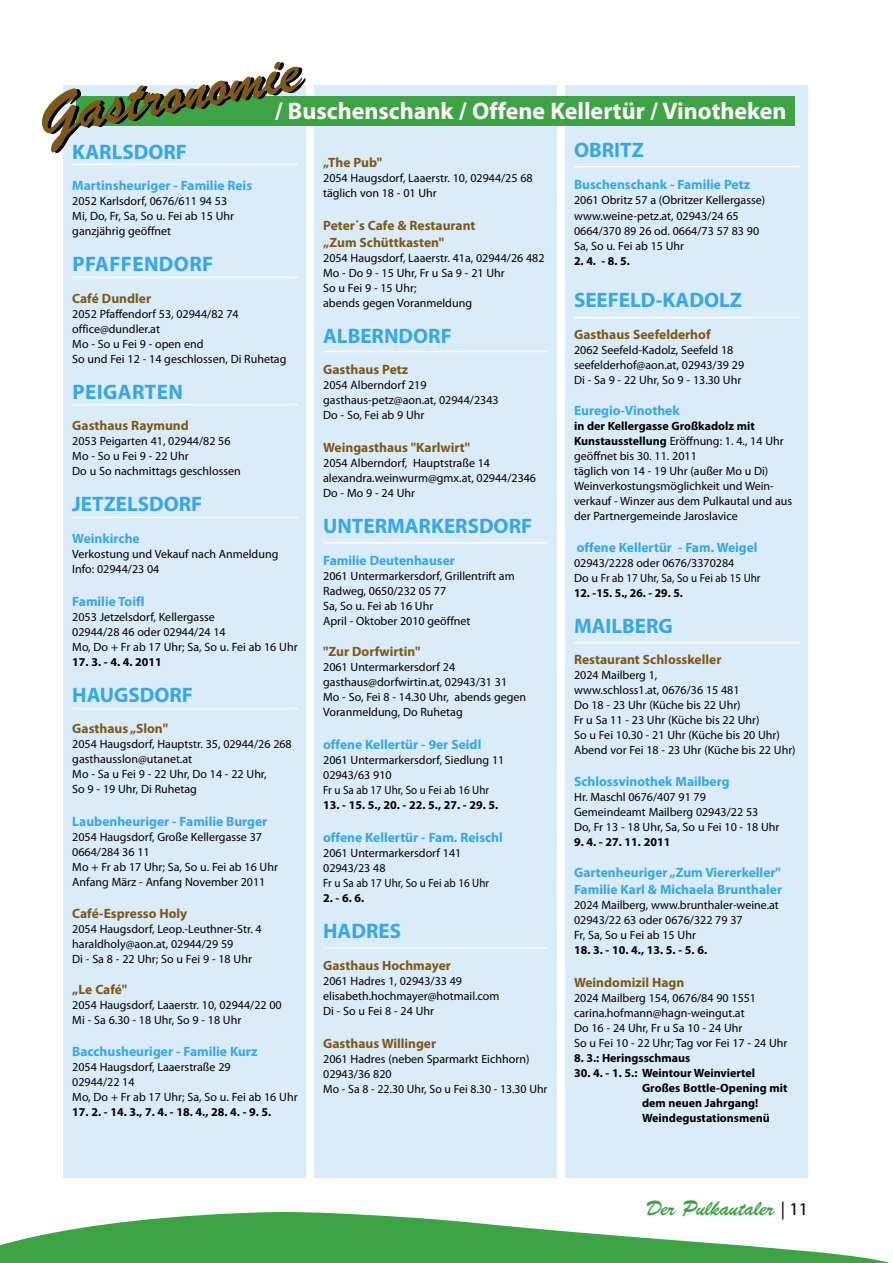
<style>
.page{position:relative;width:893px;height:1263px;background:#fff}
.page>*{position:absolute;margin:0;border:0;box-sizing:border-box;transform-origin:0 0}
.t1{font:60px "Brush Script BT";color:#000}
.t2{font:700 24px "Myriad Pro";color:#fff}
.t3{font:700 21px "Myriad Pro";color:#36a7e9}
.t4{font:21px "Brush Script BT";color:#3da345}
.t5{font:700 13.5px/16.5px "Myriad Pro";color:#36a7e9}
.t6{font:700 13.5px/16.5px "Myriad Pro";color:#7e5915}
.t7{font:12px/15px "Myriad Pro";color:#000}
.t8{font:700 12px/15px "Myriad Pro";color:#000}
.s1{font-weight:700}
.s2{font-family:"Myriad Pro";font-size:18px;color:#000}
</style>
<div class="page">
<svg style="left:0;top:1211px;width:890px;height:52px;fill:#3da345"></svg>
<div style="left:64px;top:85px;width:242px;height:1093px;background:#daebfa"></div>
<div style="left:566px;top:85px;width:242px;height:1093px;background:#daebfa"></div>
<hr style="left:72px;top:164px;width:226px;height:1px;background:#fff">
<hr style="left:72px;top:276px;width:226px;height:2px;background:#fff">
<hr style="left:72px;top:404px;width:226px;height:1px;background:#fff">
<hr style="left:72px;top:517px;width:226px;height:1px;background:#fff">
<hr style="left:72px;top:708px;width:226px;height:1px;background:#fff">
<div style="left:315px;top:85px;width:242px;height:1093px;background:#daebfa"></div>
<div style="left:77px;top:96px;width:718px;height:30px;background:#3da345"></div>
<hr style="left:323px;top:351px;width:226px;height:1px;background:#fff">
<hr style="left:323px;top:542px;width:226px;height:2px;background:#fff">
<hr style="left:323px;top:947px;width:226px;height:2px;background:#fff">
<hr style="left:574px;top:166px;width:225px;height:1px;background:#fff">
<hr style="left:574px;top:317px;width:225px;height:1px;background:#fff">
<hr style="left:574px;top:642px;width:225px;height:2px;background:#fff">
<h1 class="t1" style="left:36px;top:81px;width:266px;rotate:-10deg">Gastronomie</h1>
<h2 class="t2" style="left:275px;top:95px;width:513px">/ Buschenschank / Offene Kellertür / Vinotheken</h2>
<h3 class="t3" style="left:574px;top:137px;width:71px">OBRITZ</h3>
<p class="t5" style="left:574px;top:176px;width:177px">Buschenschank - Familie Petz</p>
<p class="t7" style="left:574px;top:191px;width:193px;line-height:16.5px">2061 Obritz 57 a (Obritzer Kellergasse) www.weine-petz.at, 02943/24 65</p>
<p class="t7" style="left:574px;top:224px;width:187px">0664/370 89 26 od. 0664/73 57 83 90<br>Sa, So u. Fei ab 15 Uhr</p>
<p class="t8" style="left:574px;top:253px;width:57px">2. 4. - 8. 5.</p>
<h3 class="t3" style="left:574px;top:287px;width:169px">SEEFELD-KADOLZ</h3>
<p class="t6" style="left:574px;top:326px;width:138px">Gasthaus Seefelderhof</p>
<p class="t7" style="left:574px;top:342px;width:172px">2062 Seefeld-Kadolz, Seefeld 18 seefelderhof@aon.at, 02943/39 29<br>Di - Sa 9 - 22 Uhr, So 9 - 13.30 Uhr</p>
<p class="t5" style="left:574px;top:402px;width:107px">Euregio-Vinothek</p>
<p class="t7" style="left:574px;top:419px;width:220px"><span class="s1">in der Kellergasse Großkadolz mit Kunstausstellung</span> Eröffnung: 1. 4., 14 Uhr geöffnet bis 30. 11. 2011<br>täglich von 14 - 19 Uhr (außer Mo u Di)<br>Weinverkostungsmöglichkeit und Wein&shy;verkauf - Winzer aus dem Pulkautal und aus der Partnergemeinde Jaroslavice</p>
<p class="t5" style="left:577px;top:539px;width:182px">offene Kellertür - Fam. Weigel</p>
<p class="t7" style="left:574px;top:555px;width:188px">02943/2228 oder 0676/3370284<br>Do u Fr ab 17 Uhr, Sa, So u Fei ab 15 Uhr</p>
<p class="t8" style="left:574px;top:585px;width:110px">12. -15. 5., 26. - 29. 5.</p>
<h3 class="t3" style="left:574px;top:612px;width:100px">MAILBERG</h3>
<p class="t6" style="left:574px;top:651px;width:149px">Restaurant Schlosskeller</p>
<p class="t7" style="left:574px;top:668px;width:223px">2024 Mailberg 1,<br>www.schloss1.at, 0676/36 15 481<br>Do 18 - 23 Uhr (Küche bis 22 Uhr)<br>Fr u Sa 11 - 23 Uhr (Küche bis 22 Uhr)<br>So u Fei 10.30 - 21 Uhr (Küche bis 20 Uhr)<br>Abend vor Fei 18 - 23 Uhr (Küche bis 22 Uhr)</p>
<p class="t5" style="left:574px;top:773px;width:157px">Schlossvinothek Mailberg</p>
<p class="t7" style="left:574px;top:789px;width:207px">Hr. Maschl 0676/407 91 79<br>Gemeindeamt Mailberg 02943/22 53<br>Do, Fr 13 - 18 Uhr, Sa, So u Fei 10 - 18 Uhr</p>
<p class="t8" style="left:574px;top:834px;width:98px">9. 4. - 27. 11. 2011</p>
<p class="t5" style="left:574px;top:864px;width:210px">Gartenheuriger „Zum Viererkeller"<br>Familie Karl &amp; Michaela Brunthaler</p>
<p class="t7" style="left:574px;top:897px;width:206px">2024 Mailberg, www.brunthaler-weine.at<br>02943/22 63 oder 0676/322 79 37<br>Fr, Sa, So u Fei ab 15 Uhr</p>
<p class="t8" style="left:574px;top:942px;width:135px">18. 3. - 10. 4., 13. 5. - 5. 6.</p>
<p class="t6" style="left:574px;top:974px;width:112px">Weindomizil Hagn</p>
<p class="t7" style="left:574px;top:990px;width:215px">2024 Mailberg 154, 0676/84 90 1551 carina.hofmann@hagn-weingut.at<br>Do 16 - 24 Uhr, Fr u Sa 10 - 24 Uhr<br>So u Fei 10 - 22 Uhr; Tag vor Fei 17 - 24 Uhr</p>
<p class="t8" style="left:574px;top:1050px;width:118px">8. 3.: Heringsschmaus</p>
<p class="t8" style="left:642px;top:1065px;width:147px;text-indent:-68px">30. 4. - 1. 5.: Weintour Weinviertel<br>Großes Bottle-Opening mit dem neuen Jahrgang!<br>Weindegustationsmenü</p>
<h3 class="t3" style="left:72px;top:138px;width:116px">KARLSDORF</h3>
<p class="t5" style="left:72px;top:177px;width:181px">Martinsheuriger - Familie Reis</p>
<p class="t7" style="left:72px;top:194px;width:163px">2052 Karlsdorf, 0676/611 94 53<br>Mi, Do, Fr, Sa, So u. Fei ab 15 Uhr ganzjährig geöffnet</p>
<h3 class="t3" style="left:72px;top:251px;width:27px">Pfaffendorf</h3>
<p class="t6" style="left:72px;top:290px;width:80px">Café Dundler</p>
<p class="t7" style="left:72px;top:306px;width:216px">2052 Pfaffendorf 53, 02944/82 74 office@dundler.at<br>Mo - So u Fei 9 - open end<br>So und Fei 12 - 14 geschlossen, Di Ruhetag</p>
<h3 class="t3" style="left:72px;top:378px;width:26px">Peigarten</h3>
<p class="t6" style="left:72px;top:417px;width:118px">Gasthaus Raymund</p>
<p class="t7" style="left:72px;top:434px;width:170px">2053 Peigarten 41, 02944/82 56<br>Mo - So u Fei 9 - 22 Uhr<br>Do u So nachmittags geschlossen</p>
<h3 class="t3" style="left:72px;top:491px;width:132px">JETZELSDORF</h3>
<p class="t5" style="left:72px;top:530px;width:69px">Weinkirche</p>
<p class="t7" style="left:72px;top:546px;width:208px">Verkostung und Vekauf nach Anmeldung<br>Info: 02944/23 04</p>
<p class="t5" style="left:72px;top:593px;width:74px">Familie Toifl</p>
<p class="t7" style="left:72px;top:609px;width:227px">2053 Jetzelsdorf, Kellergasse<br>02944/28 46 oder 02944/24 14<br>Mo, Do + Fr ab 17 Uhr; Sa, So u. Fei ab 16 Uhr</p>
<p class="t8" style="left:72px;top:654px;width:91px">17. 3. - 4. 4. 2011</p>
<h3 class="t3" style="left:72px;top:681px;width:122px">HAUGSDORF</h3>
<p class="t6" style="left:72px;top:720px;width:97px">Gasthaus „Slon"</p>
<p class="t7" style="left:72px;top:737px;width:221px">2054 Haugsdorf, Hauptstr. 35, 02944/26 268 gasthausslon@utanet.at<br>Mo - Sa u Fei 9 - 22 Uhr, Do 14 - 22 Uhr,<br>So 9 - 19 Uhr, Di Ruhetag</p>
<p class="t5" style="left:72px;top:813px;width:197px">Laubenheuriger - Familie Burger</p>
<p class="t7" style="left:72px;top:830px;width:207px">2054 Haugsdorf, Große Kellergasse 37<br>0664/284 36 11<br>Mo + Fr ab 17 Uhr; Sa, So u. Fei ab 16 Uhr<br>Anfang März - Anfang November 2011</p>
<p class="t6" style="left:72px;top:905px;width:117px">Café-Espresso Holy</p>
<p class="t7" style="left:72px;top:921px;width:191px">2054 Haugsdorf, Leop.-Leuthner-Str. 4 haraldholy@aon.at, 02944/29 59<br>Di - Sa 8 - 22 Uhr; So u Fei 9 - 18 Uhr</p>
<p class="t6" style="left:72px;top:981px;width:57px">„Le Café"</p>
<p class="t7" style="left:72px;top:998px;width:211px">2054 Haugsdorf, Laaerstr. 10, 02944/22 00<br>Mi - Sa 6.30 - 18 Uhr, So 9 - 18 Uhr</p>
<p class="t5" style="left:72px;top:1043px;width:187px">Bacchusheuriger - Familie Kurz</p>
<p class="t7" style="left:72px;top:1059px;width:227px">2054 Haugsdorf, Laaerstraße 29<br>02944/22 14<br>Mo, Do + Fr ab 17 Uhr; Sa, So u. Fei ab 16 Uhr</p>
<p class="t8" style="left:72px;top:1104px;width:201px">17. 2. - 14. 3., 7. 4. - 18. 4., 28. 4. - 9. 5.</p>
<p class="t6" style="left:323px;top:154px;width:61px">„The Pub"</p>
<p class="t7" style="left:323px;top:170px;width:211px">2054 Haugsdorf, Laaerstr. 10, 02944/25 68 täglich von 18 - 01 Uhr</p>
<p class="t6" style="left:323px;top:217px;width:154px">Peter´s Cafe &amp; Restaurant „Zum Schüttkasten"</p>
<p class="t7" style="left:323px;top:250px;width:223px">2054 Haugsdorf, Laaerstr. 41a, 02944/26 482<br>Mo - Do 9 - 15 Uhr, Fr u Sa 9 - 21 Uhr<br>So u Fei 9 - 15 Uhr;<br>abends gegen Voranmeldung</p>
<h3 class="t3" style="left:323px;top:322px;width:130px">ALBERNDORF</h3>
<p class="t6" style="left:323px;top:361px;width:86px">Gasthaus Petz</p>
<p class="t7" style="left:323px;top:377px;width:177px">2054 Alberndorf 219 gasthaus-petz@aon.at, 02944/2343<br>Do - So, Fei ab 9 Uhr</p>
<p class="t6" style="left:323px;top:439px;width:149px">Weingasthaus "Karlwirt"</p>
<p class="t7" style="left:323px;top:455px;width:214px">2054 Alberndorf, Hauptstraße 14 alexandra.weinwurm@gmx.at, 02944/2346<br>Do - Mo 9 - 24 Uhr</p>
<h3 class="t3" style="left:323px;top:512px;width:211px">UNTERMARKERSDORF</h3>
<p class="t5" style="left:323px;top:551px;width:133px">Familie Deutenhauser</p>
<p class="t7" style="left:323px;top:568px;width:193px">2061 Untermarkersdorf, Grillentrift am<br>Radweg, 0650/232 05 77<br>Sa, So u. Fei ab 16 Uhr<br>April - Oktober 2010 geöffnet</p>
<p class="t6" style="left:323px;top:643px;width:99px">"Zur Dorfwirtin"</p>
<p class="t7" style="left:323px;top:659px;width:205px">2061 Untermarkersdorf 24 gasthaus@dorfwirtin.at, 02943/31 31<br>Mo - So, Fei 8 - 14.30 Uhr, abends gegen<br>Voranmeldung, Do Ruhetag</p>
<p class="t5" style="left:323px;top:736px;width:160px">offene Kellertür - 9er Seidl</p>
<p class="t7" style="left:323px;top:752px;width:183px">2061 Untermarkersdorf, Siedlung 11<br>02943/63 910<br>Fr u Sa ab 17 Uhr, So u Fei ab 16 Uhr</p>
<p class="t8" style="left:323px;top:797px;width:177px">13. - 15. 5., 20. - 22. 5., 27. - 29. 5.</p>
<p class="t5" style="left:323px;top:829px;width:181px">offene Kellertür - Fam. Reischl</p>
<p class="t7" style="left:323px;top:845px;width:167px">2061 Untermarkersdorf 141<br>02943/23 48<br>Fr u Sa ab 17 Uhr, So u Fei ab 16 Uhr</p>
<p class="t8" style="left:323px;top:890px;width:43px">2. - 6. 6.</p>
<h3 class="t3" style="left:323px;top:917px;width:79px">HADRES</h3>
<p class="t6" style="left:323px;top:956px;width:129px">Gasthaus Hochmayer</p>
<p class="t7" style="left:323px;top:973px;width:178px">2061 Hadres 1, 02943/33 49 elisabeth.hochmayer@hotmail.com<br>Di - So u Fei 8 - 24 Uhr</p>
<p class="t6" style="left:323px;top:1034px;width:115px">Gasthaus Willinger</p>
<p class="t7" style="left:323px;top:1051px;width:226px">2061 Hadres (neben Sparmarkt Eichhorn)<br>02943/36 820<br>Mo - Sa 8 - 22.30 Uhr, So u Fei 8.30 - 13.30 Uhr</p>
<h3 class="t4" style="left:646px;top:1195px;width:164px">Der Pulkautaler <span class="s2">| 11</span></h3>
</div>
